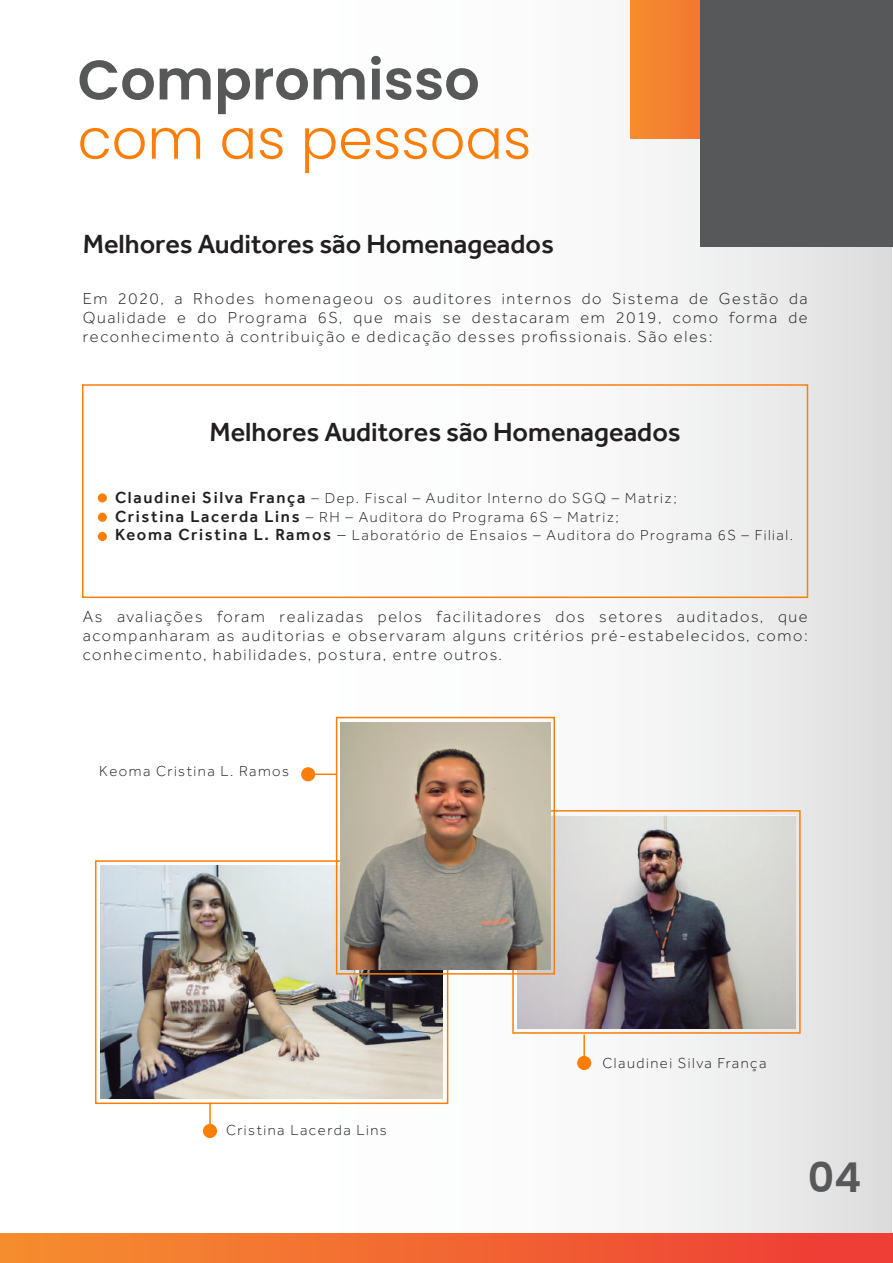
<style>
.page{position:relative;width:893px;height:1263px;background:#fff}
.page>*{position:absolute;margin:0;border:0;box-sizing:border-box;transform-origin:0 0}
.t1{font:300 55.65px "Poppins";color:#fc7e06}
.t2{font:600 55.65px "Poppins";color:#57585a}
.t3{font:600 41.1px "Poppins";color:#57585a}
.t4{font:500 27px "Effra";color:#231f20}
.t5{font:300 16.5px/18.8px "Effra";letter-spacing:.1em;color:#231f20;text-align:justify}
.t6{font:300 15px/18.8px "Effra";letter-spacing:.1em;color:#231f20}
.s1{font-weight:500;font-size:16.5px}
.s2{font-size:16.5px}
</style>
<div class="page">
<div style="left:2px;top:0;width:889px;height:1263px;background:linear-gradient(to right,#fff,#e9e9e9)"></div>
<div style="left:630px;top:0;width:222px;height:139px;background:#f48230"></div>
<div style="left:700px;top:0;width:193px;height:246px;background:#57585a"></div>
<div style="left:0;top:1233px;width:893px;height:30px;background:linear-gradient(to right,#f6902f,#ee3b36)"></div>
<div style="left:98px;top:493px;width:9px;height:9px;background:#fc7e06;border-radius:50%"></div>
<div style="left:98px;top:513px;width:9px;height:9px;background:#fc7e06;border-radius:50%"></div>
<div style="left:98px;top:532px;width:9px;height:9px;background:#fc7e06;border-radius:50%"></div>
<div style="left:82px;top:384px;width:726px;height:214px;border:1px solid #fc7e06"></div>
<div style="left:512px;top:810px;width:289px;height:224px;border:1px solid #fc7e06"></div>
<div style="left:95px;top:860px;width:353px;height:244px;border:1px solid #fc7e06"></div>
<img style="left:101px;top:865px;width:342px;height:234px">
<img style="left:517px;top:815px;width:278px;height:213px">
<img style="left:341px;top:722px;width:209px;height:247px">
<div style="left:336px;top:717px;width:219px;height:257px;border:1px solid #fc7e06"></div>
<hr style="left:583px;top:1034px;width:2px;height:28px;background:#fc7e06">
<div style="left:577px;top:1056px;width:14px;height:14px;background:#fc7e06;border-radius:50%"></div>
<hr style="left:309px;top:773px;width:28px;height:2px;background:#fc7e06">
<div style="left:301px;top:767px;width:14px;height:14px;background:#fc7e06;border-radius:50%"></div>
<hr style="left:209px;top:1102px;width:2px;height:28px;background:#fc7e06">
<div style="left:203px;top:1124px;width:14px;height:14px;background:#fc7e06;border-radius:50%"></div>
<h1 class="t2" style="left:78px;top:48px;width:404px">Compromisso</h1>
<h1 class="t1" style="left:78px;top:107px;width:455px">com as pessoas</h1>
<h3 class="t4" style="left:83px;top:228px;width:473px">Melhores Auditores são Homenageados</h3>
<p class="t5" style="left:83px;top:289px;width:726px">Em 2020, a Rhodes homenageou os auditores internos do Sistema de Gestão da Qualidade e do Programa 6S, que mais se destacaram em 2019, como forma de reconhecimento à contribuição e dedicação desses profissionais. São eles:</p>
<h3 class="t4" style="left:209px;top:416px;width:473px">Melhores Auditores são Homenageados</h3>
<p class="t6" style="left:115px;top:488px;width:679px"><span class="s1">Claudinei Silva França</span> – Dep. Fiscal – Auditor Interno do SGQ – Matriz;<br><span class="s1">Cristina Lacerda Lins</span> – RH – Auditora do Programa 6S – Matriz;<br><span class="s1">Keoma Cristina L. Ramos</span> <span class="s2">–</span> Laboratório de Ensaios – Auditora do Programa 6S – Filial.</p>
<p class="t5" style="left:83px;top:607px;width:726px">As avaliações foram realizadas pelos facilitadores dos setores auditados, que acompanharam as auditorias e observaram alguns critérios pré-estabelecidos, como: conhecimento, habilidades, postura, entre outros.</p>
<p class="t6" style="left:99px;top:761px;width:191px">Keoma Cristina L. Ramos</p>
<p class="t6" style="left:226px;top:1120px;width:162px">Cristina Lacerda Lins</p>
<p class="t6" style="left:602px;top:1054px;width:166px">Claudinei Silva França</p>
<h2 class="t3" style="left:808px;top:1154px;width:55px">04</h2>
</div>
